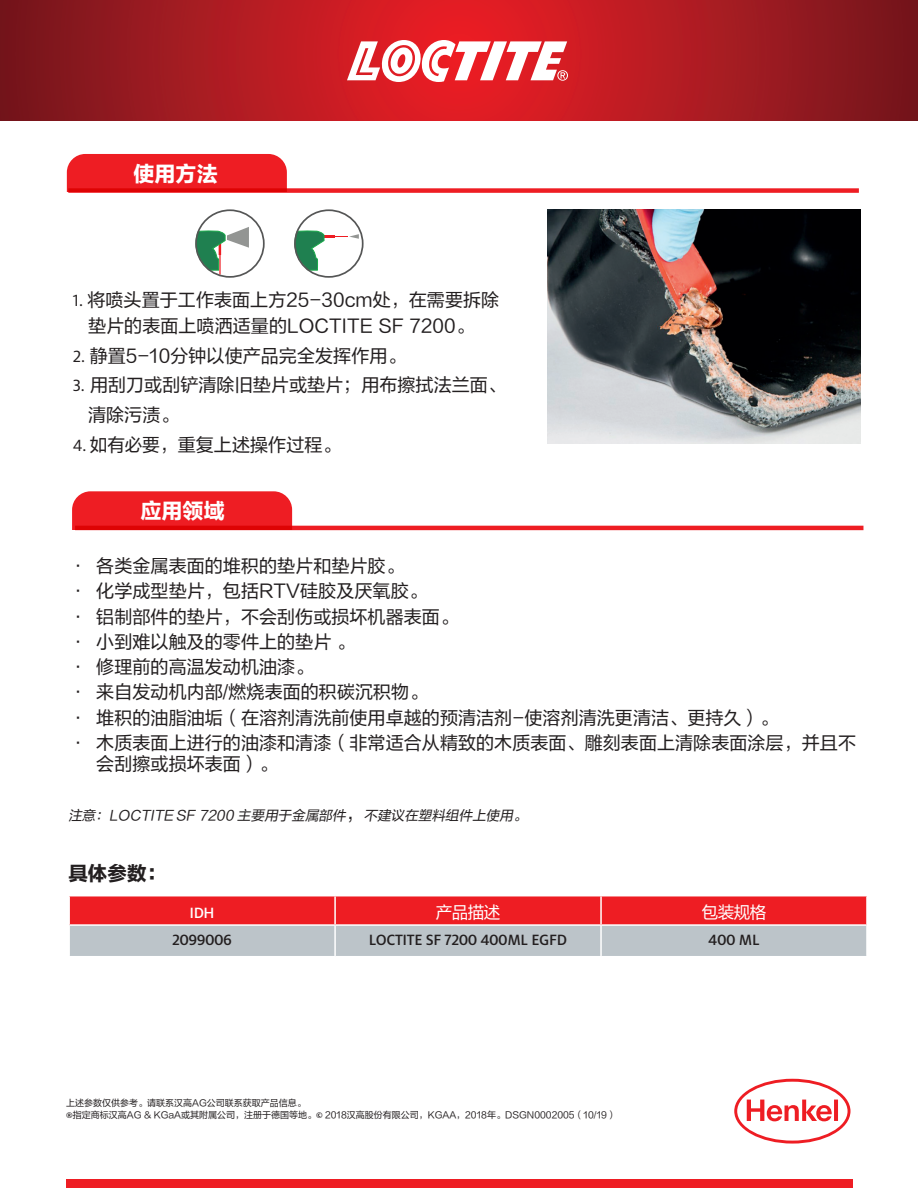
<style>
.page{position:relative;width:918px;height:1188px;background:#fff}
.page>*{position:absolute;margin:0;border:0;box-sizing:border-box;transform-origin:0 0}
.t1{font:21px "FZLTDHJW GB1 0";letter-spacing:.005em;color:#fff}
.t2{font:19.5px "FZLTDHJW GB1 0";color:#231f20}
.t3{font:18px/25.5px "FZLTHJW GB1 0";letter-spacing:.005em;color:#231f20}
.t4{font:500 16.5px "Henkel Milo";letter-spacing:-.03em;color:#231f20}
.t5{font:16.5px "FZLTHJW GB1 0";letter-spacing:-.03em;color:#fff}
.t6{font:500 16.5px "Henkel Milo";color:#fff}
.t7{font:italic 13.5px "FZLTHJW GB1 0";color:#231f20}
.t8{font:9px/12px "FZLTHJW GB1 0";color:#231f20}
.s1{font-family:"Henkel Milo"}
.s2{font-style:normal;font-size:18px}
.s3{font-family:"Henkel Milo";font-weight:700}
</style>
<div class="page">
<div style="left:66px;top:1179px;width:787px;height:9px;background:#ee1d23"></div>
<svg style="left:734px;top:1079px;width:116px;height:65px"></svg>
<svg style="left:70px;top:896px;width:796px;height:60px;background:#d4757a"></svg>
<hr style="left:68px;top:924px;width:267px;height:2px;background:#fff">
<hr style="left:335px;top:924px;width:266px;height:2px;background:#fff">
<hr style="left:334px;top:896px;width:2px;height:28px;background:#fff">
<hr style="left:334px;top:926px;width:2px;height:30px;background:#fff">
<hr style="left:601px;top:924px;width:265px;height:2px;background:#fff">
<hr style="left:600px;top:896px;width:2px;height:28px;background:#fff">
<hr style="left:600px;top:926px;width:2px;height:30px;background:#fff">
<img style="left:547px;top:209px;width:313px;height:235px">
<div style="left:67px;top:154px;width:220px;height:59px;background:#ee1d23;border-radius:18px"></div>
<div style="left:50px;top:193px;width:410px;height:28px;background:#fff"></div>
<svg style="left:68px;top:188px;width:791px;height:5px;background:#ec292e"></svg>
<div style="left:72px;top:491px;width:220px;height:60px;background:#ee1d23;border-radius:18px"></div>
<div style="left:55px;top:530px;width:410px;height:28px;background:#fff"></div>
<svg style="left:75px;top:526px;width:788px;height:4px;background:#e9151a"></svg>
<svg style="left:195px;top:209px;width:70px;height:69px"></svg>
<svg style="left:294px;top:209px;width:70px;height:69px"></svg>
<svg style="left:0;top:0;width:918px;height:120px;background:#ab1a21"></svg>
<svg style="left:347px;top:40px;width:221px;height:42px"></svg>
<p class="t1" style="left:133px;top:162px;width:86px">使用方法</p>
<p class="t3" style="left:73px;top:288px;width:428px;text-align:center"><span class="s1">1.</span> 将喷头置于工作表面上方25-30cm处，在需要拆除垫片的表面上喷洒适量的LOCTITE SF 7200。</p>
<p class="t3" style="left:73px;top:343px;width:334px"><span class="s1">2.</span> 静置5-10分钟以使产品完全发挥作用。</p>
<p class="t3" style="left:88px;top:371px;width:419px;line-height:29.7px;text-indent:-15px"><span class="s1">3.</span> 用刮刀或刮铲清除旧垫片或垫片；用布擦拭法兰面、清除污渍。</p>
<p class="t3" style="left:73px;top:432px;width:269px"><span class="s1">4.</span> 如有必要，重复上述操作过程。</p>
<p class="t1" style="left:140px;top:500px;width:86px">应用领域</p>
<p class="t3" style="left:69px;top:554px;width:336px">• 各类金属表面的堆积的垫片和垫片胶。</p>
<p class="t3" style="left:69px;top:579px;width:359px">• 化学成型垫片，包括RTV硅胶及厌氧胶。</p>
<p class="t3" style="left:69px;top:604px;width:390px">• 铝制部件的垫片，不会刮伤或损坏机器表面。</p>
<p class="t3" style="left:69px;top:629px;width:287px">• 小到难以触及的零件上的垫片。</p>
<p class="t3" style="left:69px;top:655px;width:245px">• 修理前的高温发动机油漆。</p>
<p class="t3" style="left:69px;top:680px;width:360px">• 来自发动机内部/燃烧表面的积碳沉积物。</p>
<p class="t3" style="left:69px;top:705px;width:710px">• 堆积的油脂油垢（在溶剂清洗前使用卓越的预清洁剂-使溶剂清洗更清洁、更持久）。</p>
<p class="t3" style="left:96px;top:733px;width:761px;line-height:21px;text-indent:-27px">• 木质表面上进行的油漆和清漆（非常适合从精致的木质表面、雕刻表面上清除表面涂层，并且不会刮擦或损坏表面）。</p>
<p class="t7" style="left:68px;top:808px;width:462px">注意：LOCTITE SF 7200 主要用于金属部件<span class="s2">，</span>不建议在塑料组件上使用。</p>
<p class="t2" style="left:68px;top:862px;width:99px">具体参数：</p>
<p class="t6" style="left:190px;top:904px;width:27px">IDH</p>
<p class="t5" style="left:436px;top:903px;width:66px">产品描述</p>
<p class="t5" style="left:702px;top:903px;width:66px">包装规格</p>
<p class="t4" style="left:172px;top:931px;width:61px">2099006</p>
<p class="t4" style="left:369px;top:931px;width:200px">LOCTITE SF 7200 400ML EGFD</p>
<p class="t4" style="left:708px;top:931px;width:53px">400 ML</p>
<p class="t8" style="left:66px;top:1098px;width:551px">上述参数仅供参考。请联系汉高AG公司联系获取产品信息。<br><span class="s3">®</span>指定商标汉高AG &amp; KGaA或其附属公司，注册于德国等地。<span class="s3">©</span> 2018汉高股份有限公司，KGAA，2018年。DSGN0002005（10/19）</p>
</div>
